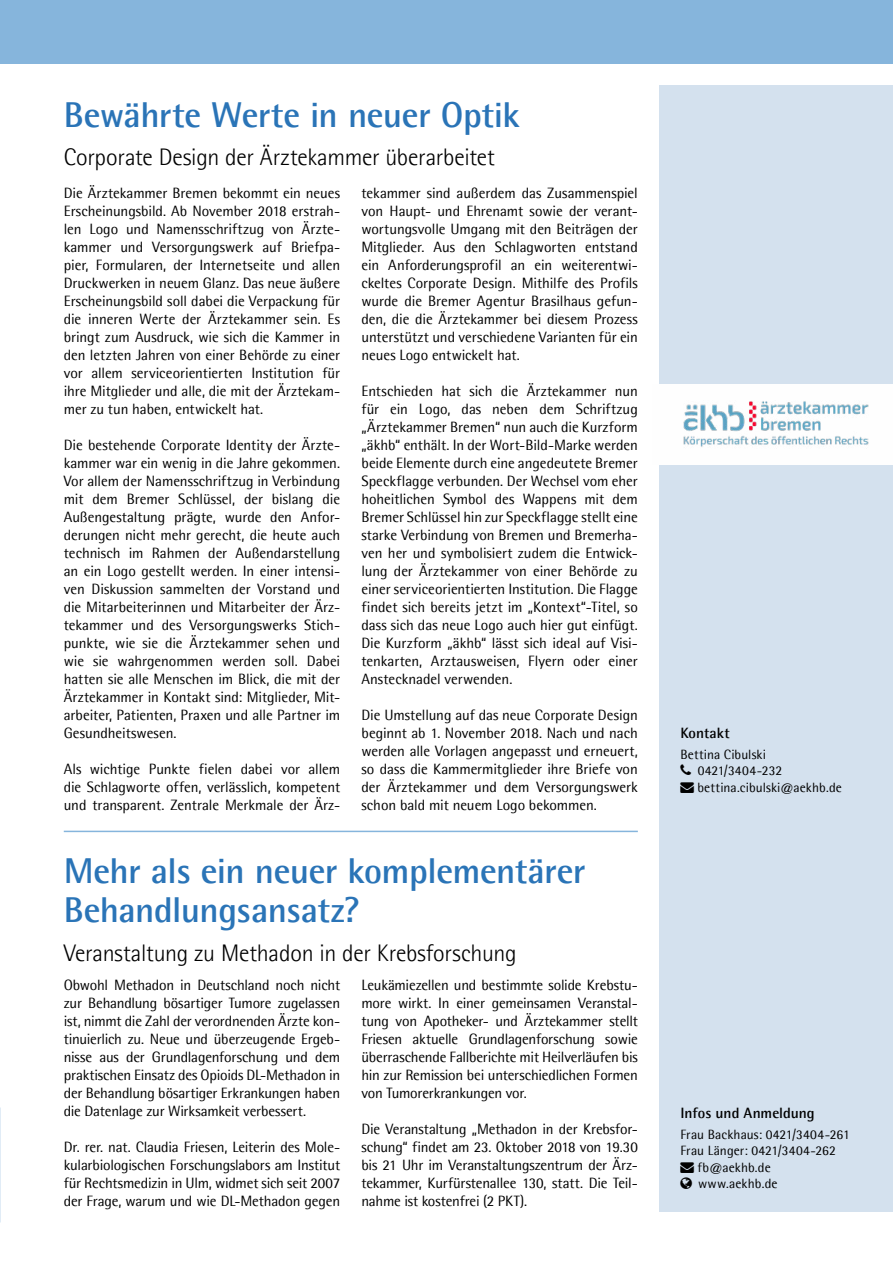
<style>
.page{position:relative;width:893px;height:1263px;background:#fff}
.page>*{position:absolute;margin:0;border:0;box-sizing:border-box;transform-origin:0 0}
.t1{font:700 36px/39px "Agfa Rotis Semisans";letter-spacing:-.015em;color:#2a74b7}
.t2{font:300 24px "Agfa Rotis Semisans";letter-spacing:-.01em;color:#000}
.t3{font:15px/18px "Agfa Rotis Semisans";letter-spacing:-.01em;color:#000;text-align:justify}
.t4{font:700 15px "Agfa Rotis Semisans";letter-spacing:-.005em;color:#000}
.t5{font:13.5px/16.5px "Agfa Rotis Semisans";letter-spacing:.005em;color:#000}
</style>
<div class="page">
<div style="left:659px;top:85px;width:234px;height:1127px;background:#d4e1ee"></div>
<div style="left:0;top:0;width:893px;height:64px;background:#86b5dc"></div>
<hr style="left:64px;top:831px;width:574px;height:1px;background:#86b5dc">
<img style="left:0;top:1114px;width:1px;height:102px">
<img style="left:659px;top:384px;width:234px;height:81px">
<h1 class="t1" style="left:64px;top:95px;width:457px">Bewährte Werte in neuer Optik</h1>
<h2 class="t2" style="left:64px;top:144px;width:432px">Corporate Design der Ärztekammer überarbeitet</h2>
<p class="t3" style="left:64px;top:184px;width:278px">Die Ärztekammer Bremen bekommt ein neues Erscheinungsbild. Ab November 2018 erstrah&shy;len Logo und Namensschriftzug von Ärzte&shy;kammer und Versorgungswerk auf Briefpa&shy;pier, Formularen, der Internetseite und allen Druckwerken in neuem Glanz. Das neue äußere Erscheinungsbild soll dabei die Verpackung für die inneren Werte der Ärztekammer sein. Es bringt zum Ausdruck, wie sich die Kammer in den letzten Jahren von einer Behörde zu einer vor allem serviceorientierten Institution für ihre Mitglieder und alle, die mit der Ärztekam&shy;mer zu tun haben, entwickelt hat.</p>
<p class="t3" style="left:64px;top:436px;width:278px">Die bestehende Corporate Identity der Ärzte&shy;kammer war ein wenig in die Jahre gekommen.<br>Vor allem der Namensschriftzug in Verbindung mit dem Bremer Schlüssel, der bislang die Außengestaltung prägte, wurde den Anfor&shy;derungen nicht mehr gerecht, die heute auch technisch im Rahmen der Außendarstellung an ein Logo gestellt werden. In einer intensi&shy;ven Diskussion sammelten der Vorstand und die Mitarbeiterinnen und Mitarbeiter der Ärz&shy;tekammer und des Versorgungswerks Stich&shy;punkte, wie sie die Ärztekammer sehen und wie sie wahrgenommen werden soll. Dabei hatten sie alle Menschen im Blick, die mit der Ärztekammer in Kontakt sind: Mitglieder, Mit&shy;arbeiter, Patienten, Praxen und alle Partner im Gesundheitswesen.</p>
<p class="t3" style="left:64px;top:760px;width:278px">Als wichtige Punkte fielen dabei vor allem die Schlagworte offen, verlässlich, kompetent und transparent. Zentrale Merkmale der Ärz-</p>
<p class="t3" style="left:361px;top:184px;width:278px">tekammer sind außerdem das Zusammenspiel von Haupt- und Ehrenamt sowie der verant&shy;wortungsvolle Umgang mit den Beiträgen der Mitglieder. Aus den Schlagworten entstand ein Anforderungsprofil an ein weiterentwi&shy;ckeltes Corporate Design. Mithilfe des Profils wurde die Bremer Agentur Brasilhaus gefun&shy;den, die die Ärztekammer bei diesem Prozess unterstützt und verschiedene Varianten für ein neues Logo entwickelt hat.</p>
<p class="t3" style="left:361px;top:382px;width:278px">Entschieden hat sich die Ärztekammer nun für ein Logo, das neben dem Schriftzug „Ärztekammer Bremen“ nun auch die Kurzform „äkhb“ enthält. In der Wort-Bild-Marke werden beide Elemente durch eine angedeutete Bremer Speckflagge verbunden. Der Wechsel vom eher hoheitlichen Symbol des Wappens mit dem Bremer Schlüssel hin zur Speckflagge stellt eine starke Verbindung von Bremen und Bremerha&shy;ven her und symbolisiert zudem die Entwick&shy;lung der Ärztekammer von einer Behörde zu einer serviceorientierten Institution. Die Flagge findet sich bereits jetzt im „Kontext“-Titel, so dass sich das neue Logo auch hier gut einfügt.<br>Die Kurzform „äkhb“ lässt sich ideal auf Visi&shy;tenkarten, Arztausweisen, Flyern oder einer Anstecknadel verwenden.</p>
<p class="t3" style="left:361px;top:706px;width:278px">Die Umstellung auf das neue Corporate Design beginnt ab 1. November 2018. Nach und nach werden alle Vorlagen angepasst und erneuert, so dass die Kammermitglieder ihre Briefe von der Ärztekammer und dem Versorgungswerk schon bald mit neuem Logo bekommen.</p>
<h1 class="t1" style="left:64px;top:851px;width:523px">Mehr als ein neuer komplementärer<br>Behandlungsansatz?</h1>
<h2 class="t2" style="left:64px;top:939px;width:454px">Veranstaltung zu Methadon in der Krebsforschung</h2>
<p class="t3" style="left:64px;top:976px;width:278px">Obwohl Methadon in Deutschland noch nicht zur Behandlung bösartiger Tumore zugelassen ist, nimmt die Zahl der verordnenden Ärzte kon&shy;tinuierlich zu. Neue und überzeugende Ergeb&shy;nisse aus der Grundlagenforschung und dem praktischen Einsatz des Opioids DL-Methadon in der Behandlung bösartiger Erkrankungen haben die Datenlage zur Wirksamkeit verbessert.</p>
<p class="t3" style="left:64px;top:1138px;width:278px">Dr. rer. nat. Claudia Friesen, Leiterin des Mole&shy;kularbiologischen Forschungslabors am Institut für Rechtsmedizin in Ulm, widmet sich seit 2007 der Frage, warum und wie DL-Methadon gegen</p>
<p class="t3" style="left:361px;top:976px;width:278px">Leukämiezellen und bestimmte solide Krebstu&shy;more wirkt. In einer gemeinsamen Veranstal&shy;tung von Apotheker- und Ärztekammer stellt Friesen aktuelle Grundlagenforschung sowie überraschende Fallberichte mit Heilverläufen bis hin zur Remission bei unterschiedlichen Formen von Tumorerkrankungen vor.</p>
<p class="t3" style="left:361px;top:1120px;width:278px">Die Veranstaltung „Methadon in der Krebsfor&shy;schung“ findet am 23. Oktober 2018 von 19.30 bis 21 Uhr im Veranstaltungszentrum der Ärz&shy;tekammer, Kurfürstenallee 130, statt. Die Teil&shy;nahme ist kostenfrei (2 PKT).</p>
<p class="t4" style="left:680px;top:724px;width:51px">Kontakt</p>
<p class="t5" style="left:698px;top:746px;width:86px;text-indent:-17px">Bettina Cibulski<br>0421/3404-232</p>
<p class="t5" style="left:680px;top:779px;width:163px">→ bettina.cibulski@aekhb.de</p>
<p class="t4" style="left:680px;top:1104px;width:136px">Infos und Anmeldung</p>
<p class="t5" style="left:680px;top:1126px;width:171px">Frau Backhaus: 0421/3404-261<br>Frau Länger: 0421/3404-262</p>
<p class="t5" style="left:698px;top:1159px;width:81px;text-indent:-18px">→ fb@aekhb.de www.aekhb.de</p>
</div>
